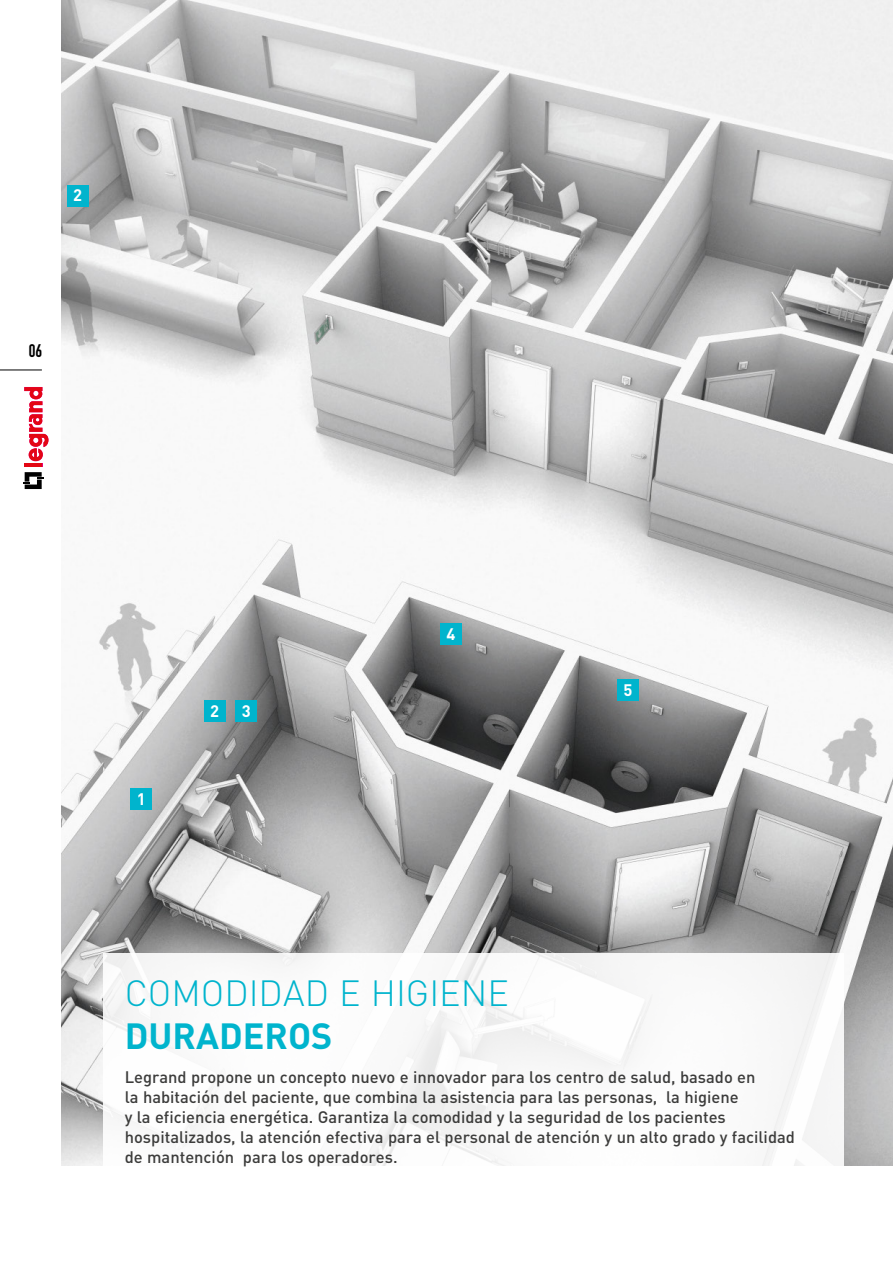
<style>
.page{position:relative;width:893px;height:1263px;background:#fff}
.page>*{position:absolute;margin:0;border:0;box-sizing:border-box;transform-origin:0 0}
.t1{font:300 36px "DIN";color:#00b4cd}
.t2{font:700 36px "DIN";color:#00b4cd}
.t3{font:18px "DIN Engschrift";color:#000}
.t4{font:500 16.5px/19.8px "DIN";color:#3c3c3b}
.t5{font:700 16.5px "DIN";color:#fff}
</style>
<div class="page">
<img style="left:62px;top:0;width:831px;height:1165px">
<div style="left:104px;top:952px;width:740px;height:268px;background:#fff"></div>
<div style="left:131px;top:789px;width:21px;height:21px;background:#00b4cd"></div>
<div style="left:67px;top:185px;width:21px;height:21px;background:#00b4cd"></div>
<div style="left:204px;top:701px;width:21px;height:21px;background:#00b4cd"></div>
<div style="left:236px;top:701px;width:21px;height:21px;background:#00b4cd"></div>
<div style="left:440px;top:623px;width:22px;height:22px;background:#00b4cd"></div>
<div style="left:617px;top:679px;width:22px;height:22px;background:#00b4cd"></div>
<hr style="left:0;top:370px;width:42px;height:1px;background:#000">
<svg style="left:23px;top:472px;width:20px;height:17px"></svg>
<hr style="left:24px;top:463px;width:19px;height:4px;background:#e6007d">
<hr style="left:24px;top:463px;width:18px;height:4px;background:#e30613">
<svg style="left:24px;top:387px;width:25px;height:74px"></svg>
<p class="t5" style="left:73px;top:185px;width:10px">2</p>
<p class="t3" style="left:29px;top:340px;width:15px">06</p>
<p class="t5" style="left:137px;top:788px;width:10px">1</p>
<p class="t5" style="left:210px;top:700px;width:10px">2</p>
<p class="t5" style="left:242px;top:700px;width:10px">3</p>
<p class="t5" style="left:447px;top:623px;width:10px">4</p>
<h1 class="t1" style="left:125px;top:971px;width:386px">COMODIDAD E HIGIENE</h1>
<h1 class="t2" style="left:125px;top:1012px;width:209px">DURADEROS</h1>
<p class="t5" style="left:624px;top:679px;width:10px">5</p>
<p class="t4" style="left:125px;top:1067px;width:672px">Legrand propone un concepto nuevo e innovador para los centro de salud, basado en<br>la habitación del paciente, que combina la asistencia para las personas, la higiene<br>y la eficiencia energética. Garantiza la comodidad y la seguridad de los pacientes hospitalizados, la atención efectiva para el personal de atención y un alto grado y facilidad de mantención para los operadores.</p>
</div>
